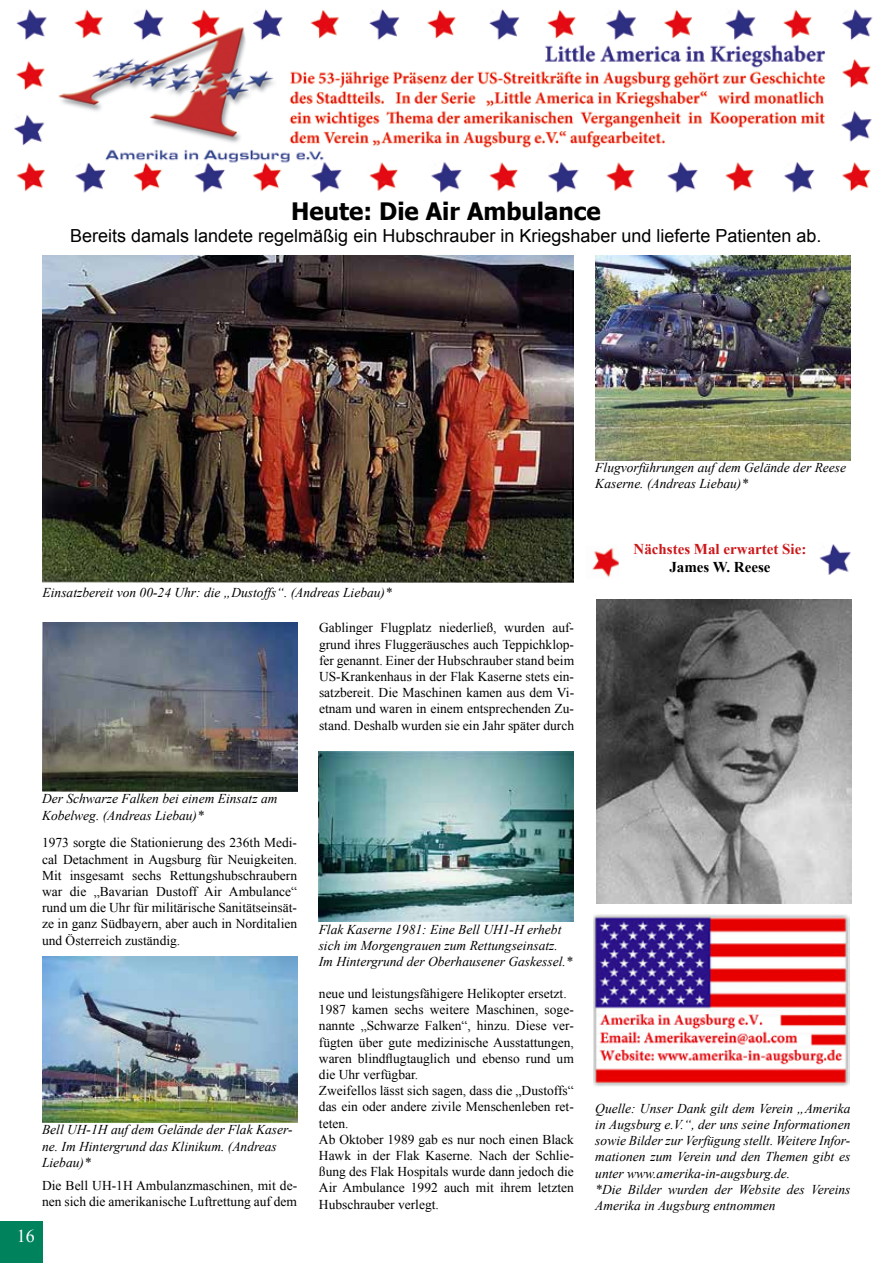
<style>
.page{position:relative;width:893px;height:1263px;background:#fff}
.page>*{position:absolute;margin:0;border:0;box-sizing:border-box;transform-origin:0 0}
.t1{font:700 24px "Tahoma";color:#000}
.t2{font:18px "Arial";color:#000}
.t3{font:18px "Times New Roman";color:#fff}
.t4{font:700 15px "Times New Roman";color:#cd171a}
.t5{font:700 15px "Times New Roman";color:#000}
.t6{font:13.5px/16.2px "Times New Roman";color:#000;text-align:justify}
.t7{font:italic 13.5px/16.2px "Times New Roman";color:#000}
</style>
<div class="page">
<div style="left:0;top:1221px;width:43px;height:42px;background:#00835d"></div>
<img style="left:819px;top:544px;width:32px;height:31px">
<img style="left:592px;top:548px;width:27px;height:30px">
<img style="left:14px;top:9px;width:859px;height:184px">
<img style="left:594px;top:915px;width:255px;height:171px">
<img style="left:596px;top:599px;width:255px;height:304px">
<img style="left:42px;top:623px;width:255px;height:169px">
<img style="left:42px;top:957px;width:255px;height:165px">
<img style="left:595px;top:256px;width:255px;height:205px">
<img style="left:42px;top:256px;width:532px;height:327px">
<img style="left:319px;top:751px;width:255px;height:170px">
<h1 class="t1" style="left:291px;top:195px;width:311px">Heute: Die Air Ambulance</h1>
<h2 class="t2" style="left:70px;top:224px;width:753px">Bereits damals landete regelmäßig ein Hubschrauber in Kriegshaber und lieferte Patienten ab.</h2>
<p class="t7" style="left:595px;top:459px;width:252px">Flugvorführungen auf dem Gelände der Reese<br>Kaserne. (Andreas Liebau)*</p>
<p class="t7" style="left:43px;top:584px;width:351px">Einsatzbereit von 00-24 Uhr: die „Dustoffs“. (Andreas Liebau)*</p>
<p class="t6" style="left:319px;top:619px;width:257px">Gablinger Flugplatz niederließ, wurden auf&shy;grund ihres Fluggeräusches auch Teppichklop&shy;fer genannt. Einer der Hubschrauber stand beim US-Krankenhaus in der Flak Kaserne stets ein&shy;satzbereit. Die Maschinen kamen aus dem Vi&shy;etnam und waren in einem entsprechenden Zu&shy;stand. Deshalb wurden sie ein Jahr später durch</p>
<p class="t4" style="left:634px;top:538px;width:174px">Nächstes Mal erwartet Sie:</p>
<p class="t5" style="left:669px;top:556px;width:103px">James W. Reese</p>
<p class="t7" style="left:42px;top:790px;width:237px">Der Schwarze Falken bei einem Einsatz am<br>Kobelweg. (Andreas Liebau)*</p>
<p class="t6" style="left:42px;top:834px;width:257px">1973 sorgte die Stationierung des 236th Medi&shy;cal Detachment in Augsburg für Neuigkeiten.<br>Mit insgesamt sechs Rettungshubschraubern war die „Bavarian Dustoff Air Ambulance“ rund um die Uhr für militärische Sanitätseinsät&shy;ze in ganz Südbayern, aber auch in Norditalien und Österreich zuständig.</p>
<p class="t7" style="left:42px;top:1121px;width:252px">Bell UH-1H auf dem Gelände der Flak Kaser&shy;ne. Im Hintergrund das Klinikum. (Andreas<br>Liebau)*</p>
<p class="t6" style="left:42px;top:1177px;width:257px">Die Bell UH-1H Ambulanzmaschinen, mit de&shy;nen sich die amerikanische Luftrettung auf dem</p>
<h2 class="t3" style="left:17px;top:1221px;width:23px">1618</h2>
<p class="t7" style="left:319px;top:921px;width:255px">Flak Kaserne 1981: Eine Bell UH1-H erhebt sich im Morgengrauen zum Rettungseinsatz.<br>Im Hintergrund der Oberhausener Gaskessel.*</p>
<p class="t6" style="left:319px;top:985px;width:256px;text-align:left">neue und leistungsfähigere Helikopter ersetzt.<br>1987 kamen sechs weitere Maschinen, soge&shy;nannte „Schwarze Falken“, hinzu. Diese ver&shy;fügten über gute medizinische Ausstattungen, waren blindflugtauglich und ebenso rund um die Uhr verfügbar.<br>Zweifellos lässt sich sagen, dass die „Dustoffs“ das ein oder andere zivile Menschenleben ret&shy;teten.<br>Ab Oktober 1989 gab es nur noch einen Black Hawk in der Flak Kaserne. Nach der Schlie&shy;ßung des Flak Hospitals wurde dann jedoch die Air Ambulance 1992 auch mit ihrem letzten Hubschrauber verlegt.</p>
<p class="t7" style="left:595px;top:1100px;width:257px">Quelle: Unser Dank gilt dem Verein „Amerika in Augsburg e.V.“, der uns seine Informationen sowie Bilder zur Verfügung stellt. Weitere Infor&shy;mationen zum Verein und den Themen gibt es unter www.amerika-in-augsburg.de.<br>*Die Bilder wurden der Website des Vereins Amerika in Augsburg entnommen</p>
</div>
